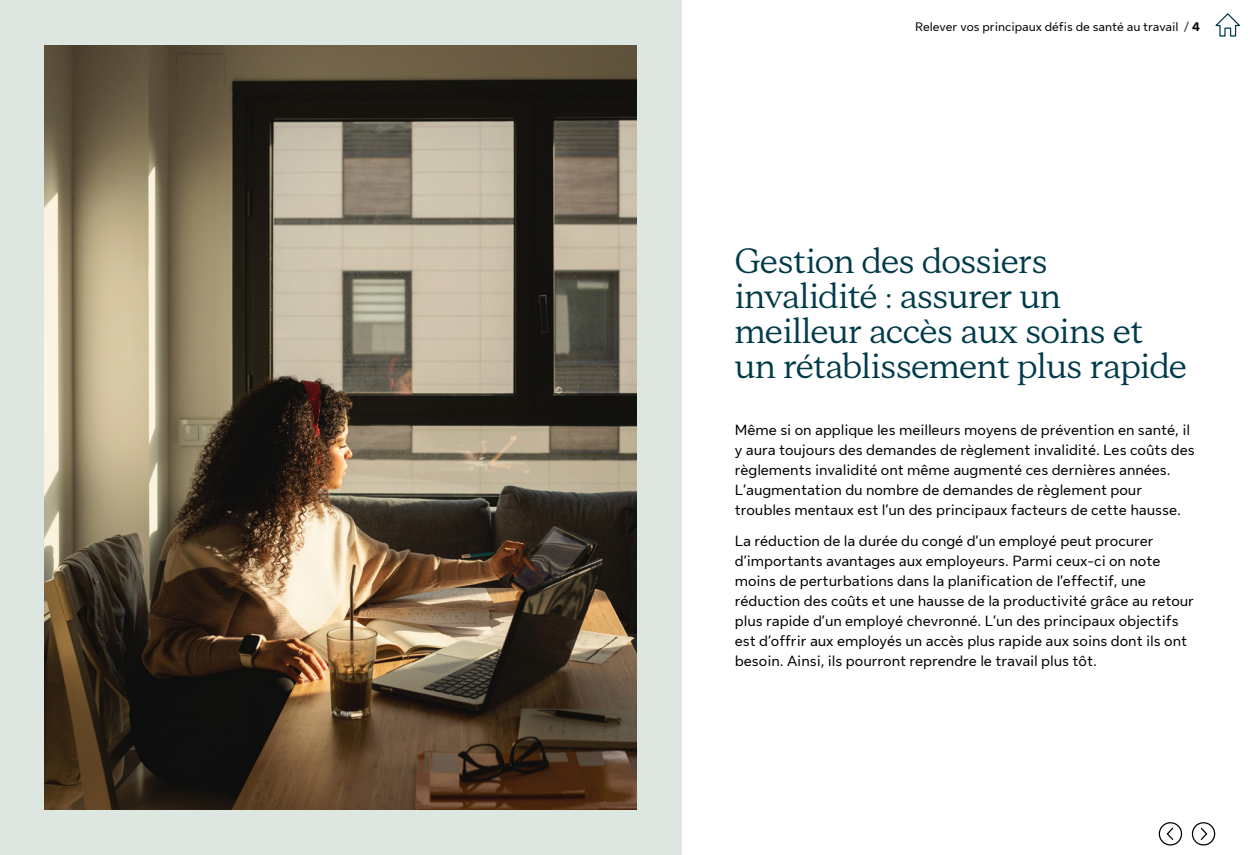
<style>
.page{position:relative;width:1260px;height:855px;background:#fff}
.page>*{position:absolute;margin:0;border:0;box-sizing:border-box;transform-origin:0 0}
.t1{font:35px/35px "Sun Life New Display";color:#003b49}
.t2{font:15px/20px "Sun Life New Text";color:#000}
.t3{font:12.5px "Sun Life New Text";color:#000}
.s1{font-weight:700}
</style>
<div class="page">
<div style="left:0;top:0;width:681px;height:855px;background:#dee6e1"></div>
<img style="left:45px;top:45px;width:592px;height:765px">
<svg style="left:1158px;top:822px;width:25px;height:24px"></svg>
<svg style="left:1191px;top:822px;width:25px;height:24px"></svg>
<svg style="left:1215px;top:13px;width:25px;height:24px"></svg>
<p class="t3" style="left:915px;top:18px;width:286px">Relever vos principaux défis de santé au travail / <span class="s1">4</span></p>
<h1 class="t1" style="left:735px;top:241px;width:453px">Gestion des dossiers invalidité : assurer un meilleur accès aux soins et un rétablissement plus rapide</h1>
<p class="t2" style="left:735px;top:419px;width:461px">Même si on applique les meilleurs moyens de prévention en santé, il y aura toujours des demandes de règlement invalidité. Les coûts des règlements invalidité ont même augmenté ces dernières années.<br>L’augmentation du nombre de demandes de règlement pour troubles mentaux est l’un des principaux facteurs de cette hausse.</p>
<p class="t2" style="left:735px;top:530px;width:461px">La réduction de la durée du congé d’un employé peut procurer d’importants avantages aux employeurs. Parmi ceux-ci on note moins de perturbations dans la planification de l’effectif, une réduction des coûts et une hausse de la productivité grâce au retour plus rapide d’un employé chevronné. L’un des principaux objectifs est d’offrir aux employés un accès plus rapide aux soins dont ils ont besoin. Ainsi, ils pourront reprendre le travail plus tôt.</p>
</div>
